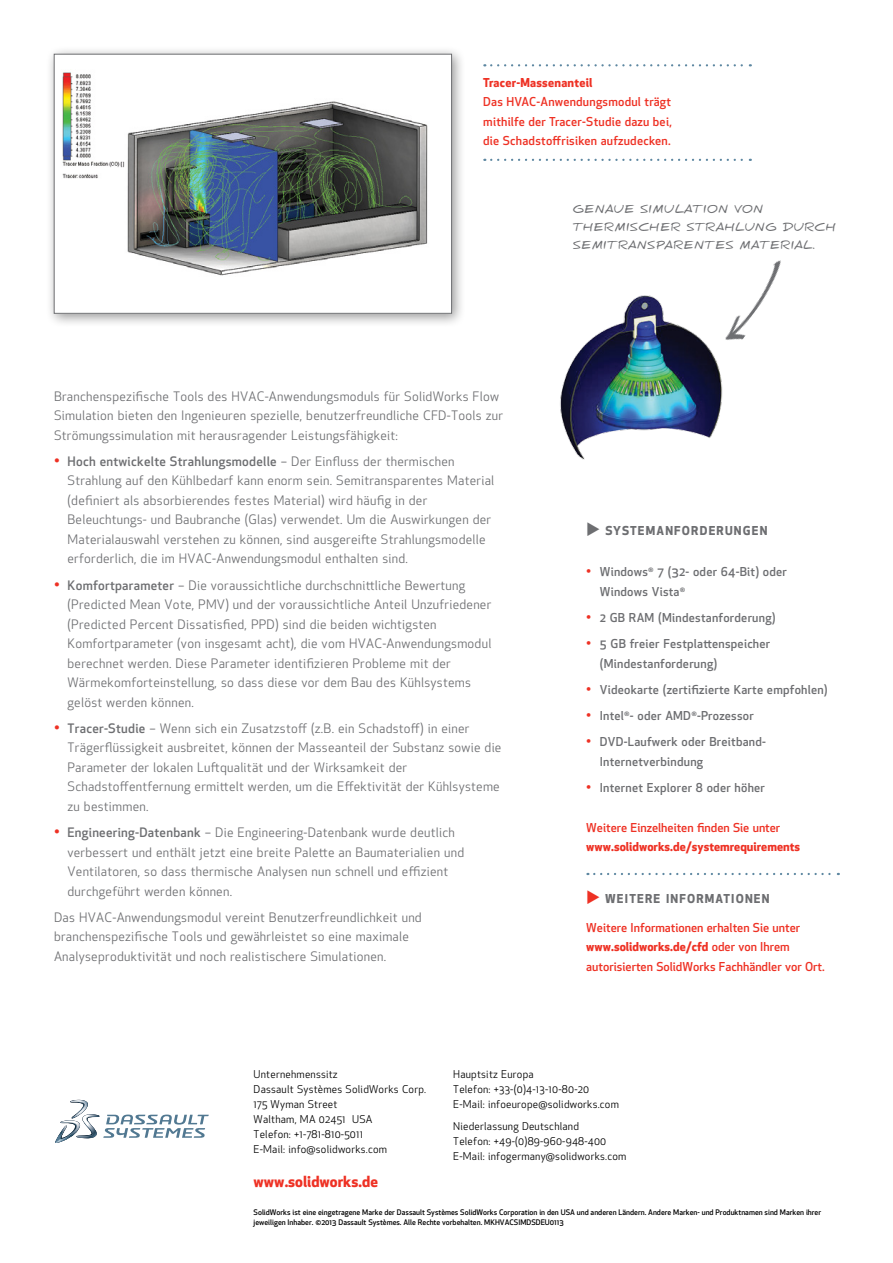
<style>
.page{position:relative;width:893px;height:1263px;background:#fff}
.page>*{position:absolute;margin:0;border:0;box-sizing:border-box;transform-origin:0 0}
.t1{font:700 15px "SW Apex New";color:#ee3124}
.t2{font:12.75px/19.5px "SW Apex New";letter-spacing:.02em;color:#6d6e71}
.t3{font:500 12px/19.5px "SW Apex New";letter-spacing:.02em;color:#6d6e71}
.t4{font:500 12px/19.5px "SW Apex New";color:#ee3124;text-align:justify}
.t5{font:700 12px "SW Apex New";letter-spacing:.1em;color:#6d6e71}
.t6{font:700 12px "SW Apex New";color:#ee3124}
.t7{font:700 12px "SW Apex New";letter-spacing:.02em;color:#ee3124}
.t8{font:10.5px/15px "SW Apex New";letter-spacing:.02em;color:#000}
.t9{font:700 10.5px/18px "SW Daniel";letter-spacing:.01em;color:#6d6e71}
.t10{font:500 7.5px/10.5px "SW Apex New";color:#000}
.s1{font-weight:500;font-size:15px;color:#ee3124}
.s2{font-weight:500}
.s3{font-size:13.5px;color:#ee3124}
.s4{color:#ee3124}
.s5{font-weight:700}
</style>
<div class="page">
<div style="left:46px;top:46px;width:419px;height:281px;background:#000;opacity:.4"></div>
<img style="left:56px;top:56px;width:394px;height:255px">
<div style="left:54px;top:54px;width:398px;height:259px;border:1px solid #6d6e71"></div>
<img style="left:560px;top:295px;width:163px;height:165px">
<svg style="left:491px;top:64px;width:260px;height:2px"></svg>
<svg style="left:491px;top:159px;width:260px;height:2px"></svg>
<svg style="left:55px;top:1100px;width:154px;height:43px"></svg>
<svg style="left:594px;top:873px;width:245px;height:2px"></svg>
<img style="left:714px;top:260px;width:67px;height:94px">
<p class="t7" style="left:483px;top:74px;width:111px">Tracer-Massenanteil</p>
<p class="t4" style="left:483px;top:92px;width:190px">Das HVAC-Anwendungsmodul trägt mithilfe der Tracer-Studie dazu bei, die Schadstoffrisiken aufzudecken.</p>
<p class="t2" style="left:54px;top:386px;width:451px">Branchenspezifische Tools des HVAC-Anwendungsmoduls für SolidWorks Flow<br>Simulation bieten den I ngenieuren spezielle, benutzerfreundliche CFD-Tools zur<br>Strömungssimulation mit herausragender Leistungsfähigkeit:</p>
<p class="t2" style="left:68px;top:451px;width:428px;text-indent:-14px"><span class="s1">•</span> <span class="s2">Hoch entwickelte Strahlungsmodelle</span> – Der Einfluss der thermischen Strahlung auf den Kühlbedarf kann enorm sein. Semitransparentes Material (definiert als absorbierendes festes Material) wird häufig in der Beleuchtungs- und Baubranche (Glas) verwendet. Um die Auswirkungen der Materialauswahl verstehen zu können, sind ausgereifte Strahlungsmodelle erforderlich, die im HVAC-Anwendungsmodul enthalten sind.</p>
<p class="t2" style="left:67px;top:575px;width:425px;text-indent:-13px"><span class="s1">•</span> <span class="s2">Komfortparameter</span> – Die voraussichtliche durchschnittliche Bewertung (Predicted Mean Vote, PMV) und der voraussichtliche Anteil Unzufriedener (Predicted Percent Dissatisfied, PPD) sind die beiden wichtigsten Komfortparameter (von insgesamt acht), die vom HVAC-Anwendungsmodul berechnet werden. Diese Parameter identifizieren Probleme mit der Wärmekomforteinstellung, so dass diese vor dem Bau des Kühlsystems gelöst werden können.</p>
<p class="t2" style="left:68px;top:718px;width:435px;text-indent:-14px"><span class="s1">•</span> <span class="s2">Tracer-Studie</span> – Wenn sich ein Zusatzstoff (z.B. ein Schadstoff) in einer Trägerflüssigkeit ausbreitet, können der Masseanteil der Substanz sowie die Parameter der lokalen Luftqualität und der Wirksamkeit der Schadstoffentfernung ermittelt werden, um die Effektivität der Kühlsysteme zu bestimmen.</p>
<p class="t2" style="left:68px;top:823px;width:398px;text-indent:-14px"><span class="s1">•</span> <span class="s2">Engineering-Datenbank</span> – Die Engineering-Datenbank wurde deutlich verbessert und enthält jetzt eine breite Palette an Baumaterialien und Ventilatoren, so dass thermische Analysen nun schnell und effizient durchgeführt werden können.</p>
<p class="t2" style="left:54px;top:907px;width:369px">Das HVAC-Anwendungsmodul vereint Benutzerfreundlichkeit und branchenspezifische Tools und gewährleistet so eine maximale<br>Analyseproduktivität und noch realistischere Simulationen.</p>
<p class="t9" style="left:573px;top:201px;width:192px">Genaue Simulation von thermisch</p>
<p class="t9" style="left:573px;top:219px;width:253px;text-indent:87px">er Strahlung durch semitransparentes Material.</p>
<p class="t5" style="left:586px;top:522px;width:183px">◆ Systemanforderungen</p>
<p class="t3" style="left:600px;top:562px;width:189px;text-indent:-14px"><span class="s3">•</span> Windows<sup>®</sup> 7 (32- oder 64-Bit) oder<br>Windows Vista<sup>®</sup></p>
<p class="t3" style="left:586px;top:607px;width:191px"><span class="s3">•</span> 2 GB RAM (Mindestanforderung)</p>
<p class="t3" style="left:600px;top:634px;width:172px;text-indent:-14px"><span class="s3">•</span> 5 GB freier Festplattenspeicher (Mindestanforderung)</p>
<p class="t3" style="left:586px;top:679px;width:243px"><span class="s3">•</span> Videokarte (zertifizierte Karte empfohlen)</p>
<p class="t3" style="left:586px;top:706px;width:89px"><span class="s3">•</span> Intel<sup>®</sup>- oder AMD</p>
<p class="t3" style="left:691px;top:706px;width:64px"><sup>®</sup>-Prozessor</p>
<p class="t3" style="left:600px;top:732px;width:168px;text-indent:-14px"><span class="s3">•</span> DVD-Laufwerk oder Breitband-<br>Internetverbindung</p>
<p class="t3" style="left:586px;top:778px;width:180px"><span class="s3">•</span> Internet Explorer 8 oder höher</p>
<p class="t4" style="left:586px;top:817px;width:196px">Weitere Einzelheiten finden Sie unter</p>
<p class="t6" style="left:586px;top:838px;width:215px">www.solidworks.de/systemrequirements</p>
<p class="t5" style="left:586px;top:890px;width:185px"><span class="s4">◆</span> Weitere Informationen</p>
<p class="t4" style="left:586px;top:917px;width:240px;text-align:left">Weitere Informationen erhalten Sie unter <span class="s5">www.solidworks.de/cfd</span> oder von Ihrem autorisierten SolidWorks Fachhändler vor Ort.</p>
<p class="t8" style="left:254px;top:1067px;width:174px">Unternehmenssitz<br>Dassault Systèmes SolidWorks Corp.<br>175 Wyman Street<br>Waltham, MA 02451 USA<br>Telefon: +1-781-810-5011<br>E-Mail: info@solidworks.com</p>
<p class="t8" style="left:453px;top:1067px;width:167px">Hauptsitz Europa<br>Telefon: +33-(0)4-13-10-80-20<br>E-Mail: infoeurope@solidworks.com</p>
<p class="t8" style="left:453px;top:1119px;width:175px">Niederlassung Deutschland<br>Telefon: +49-(0)89-960-948-400<br>E-Mail: infogermany@solidworks.com</p>
<p class="t1" style="left:254px;top:1171px;width:126px">www.solidworks.de</p>
<p class="t10" style="left:254px;top:1206px;width:569px">SolidWorks ist eine eingetragene Marke der Dassault Systèmes SolidWorks Corporation in den USA und anderen Ländern. Andere Marken- und Produktnamen sind Marken ihrer jeweiligen Inhaber. ©2013 Dassault Systèmes. Alle Rechte vorbehalten. MKHVACSIMDSDEU</p>
<p class="t10" style="left:550px;top:1217px;width:15px">0113</p>
</div>
